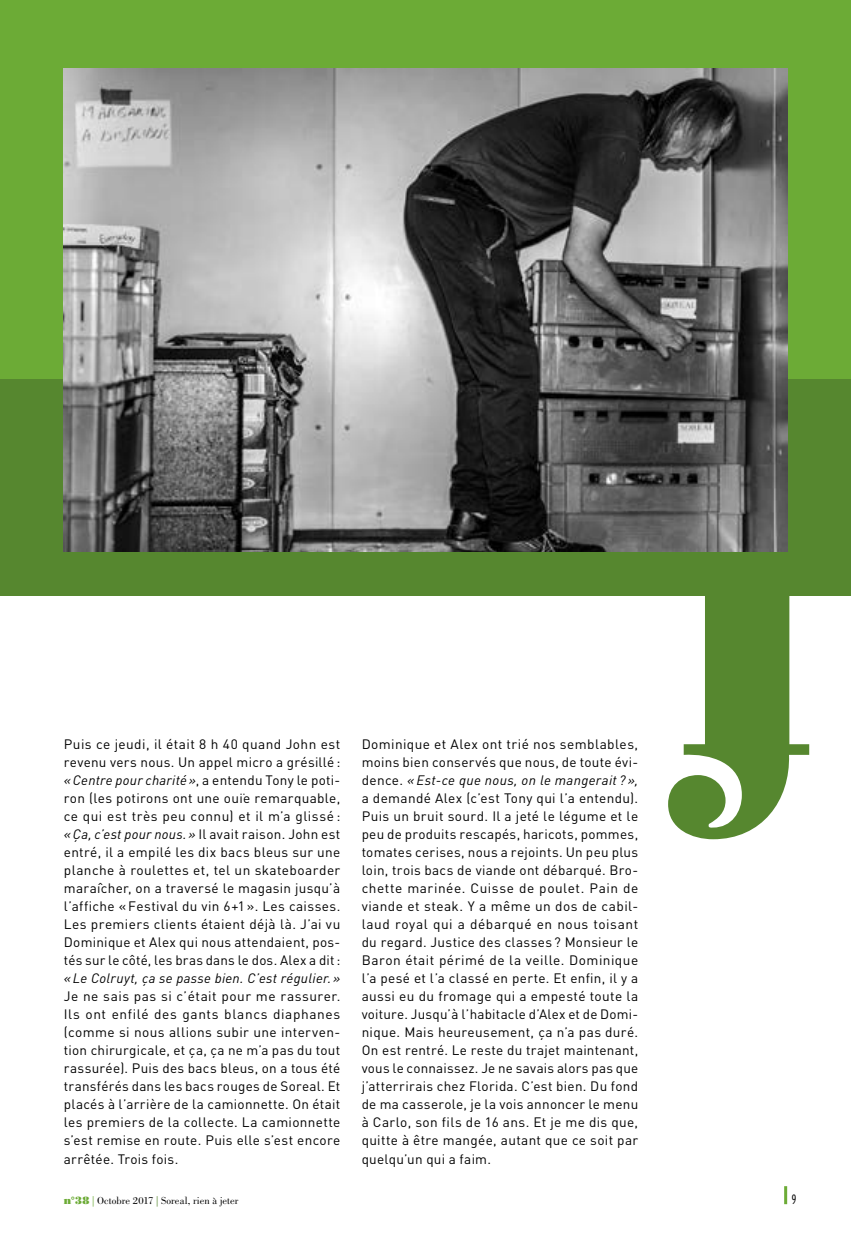
<style>
.page{position:relative;width:851px;height:1234px;background:#fff}
.page>*{position:absolute;margin:0;border:0;box-sizing:border-box;transform-origin:0 0}
.t1{font:13.5px/18px "DIN";letter-spacing:.02em;color:#000;text-align:justify}
.t2{font:italic 13.5px "DIN";letter-spacing:.02em;color:#000}
.t3{font:300 extra-condensed 13.5px "Interstate";color:#000}
.t4{font:10.5px "Bodoni";letter-spacing:.005em;color:#000}
.s1{font-style:italic}
.s2{font-family:"Bodoni Poster";color:#6cab36}
.s3{color:#6cab36}
.s4{color:#56872f}
</style>
<div class="page">
<div style="left:0;top:0;width:850px;height:595px;background:#56872f"></div>
<div style="left:0;top:0;width:850px;height:378px;background:#6cab36"></div>
<img style="left:64px;top:69px;width:723px;height:482px">
<svg style="left:668px;top:595px;width:141px;height:244px"></svg>
<hr style="left:784px;top:1185px;width:3px;height:18px;background:#6cab36">
<p class="t1" style="left:64px;top:735px;width:278px">Puis ce jeudi, il était 8 h 40 quand John est revenu vers nous. Un appel micro a grésillé : <span class="s1">«Centre pour charité »</span>, a entendu Tony le poti&shy;ron (les potirons ont une ouïe remarquable, ce qui est très peu connu) et il m’a glissé : <span class="s1">«Ça, c’est pour nous. »</span> Il avait raison. John est entré, il a empilé les dix bacs bleus sur une planche à roulettes et, tel un skateboarder maraîcher, on a traversé le magasin jusqu’à l’affiche « Festival du vin 6+1 ». Les caisses.<br>Les premiers clients étaient déjà là. J’ai vu Dominique et Alex qui nous attendaient, pos&shy;tés sur le côté, les bras dans le dos. Alex a dit:</p>
<p class="t2" style="left:64px;top:969px;width:278px">« Le Colruyt, ça se passe bien. C’est régulier. »</p>
<p class="t1" style="left:64px;top:987px;width:278px">Je ne sais pas si c’était pour me rassurer.<br>Ils ont enfilé des gants blancs diaphanes (comme si nous allions subir une interven&shy;tion chirurgicale, et ça, ça ne m’a pas du tout rassurée). Puis des bacs bleus, on a tous été transférés dans les bacs rouges de Soreal. Et placés à l’arrière de la camionnette. On était les premiers de la collecte. La camionnette s’est remise en route. Puis elle s’est encore arrêtée. Trois fois.</p>
<p class="t1" style="left:361px;top:735px;width:278px">Dominique et Alex ont trié nos semblables, moins bien conservés que nous, de toute évi&shy;dence. <span class="s1">« Est-ce que nous, on le mangerait ? », </span>a demandé Alex (c’est Tony qui l’a entendu).<br>Puis un bruit sourd. Il a jeté le légume et le peu de produits rescapés, haricots, pommes, tomates cerises, nous a rejoints. Un peu plus loin, trois bacs de viande ont débarqué. Bro&shy;chette marinée. Cuisse de poulet. Pain de viande et steak. Y a même un dos de cabil&shy;laud royal qui a débarqué en nous toisant du regard. Justice des classes ? Monsieur le Baron était périmé de la veille. Dominique l’a pesé et l’a classé en perte. Et enfin, il y a aussi eu du fromage qui a empesté toute la voiture. Jusqu’à l’habitacle d’Alex et de Domi&shy;nique. Mais heureusement, ça n’a pas duré.<br>On est rentré. Le reste du trajet maintenant, vous le connaissez. Je ne savais alors pas que j’atterrirais chez Florida. C’est bien. Du fond de ma casserole, je la vois annoncer le menu à Carlo, son fils de 16 ans. Et je me dis que, quitte à être mangée, autant que ce soit par quelqu’un qui a faim.</p>
<p class="t4" style="left:64px;top:1194px;width:176px"><span class="s2">n°38</span> <span class="s3">|</span> Octobre 2017 <span class="s4">|</span> Soreal, rien à jeter</p>
<p class="t3" style="left:791px;top:1191px;width:6px">9</p>
</div>
